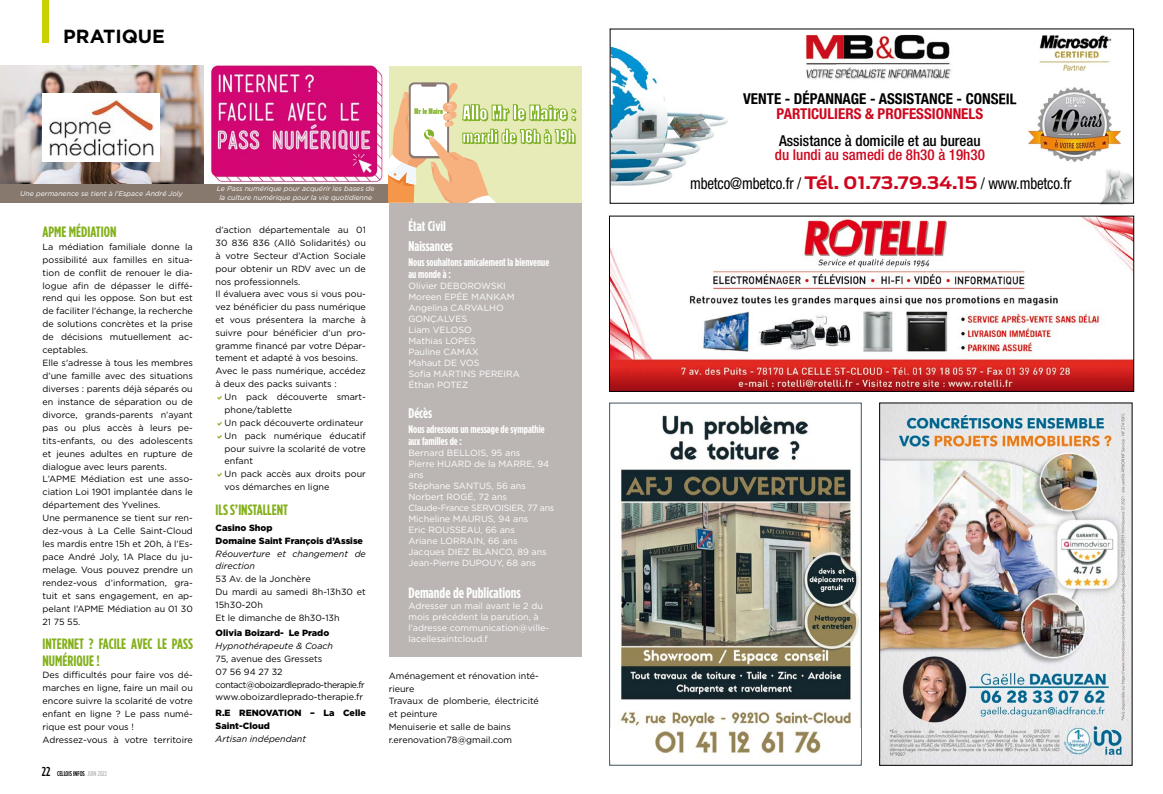
<style>
.page{position:relative;width:1163px;height:794px;background:#fff}
.page>*{position:absolute;margin:0;border:0;box-sizing:border-box;transform-origin:0 0}
.t1{font:700 19px "Gotham";color:#000}
.t2{font:condensed 16px "Helvetica Neue";letter-spacing:-.01em;color:#000;scale:.93 1}
.t3{font:700 15px/16.1px "Gotham Condensed";color:#84b01c}
.t4{font:700 condensed 15px "Helvetica Neue";color:#000}
.t5{font:500 condensed 15px "Helvetica Neue";color:#000}
.t6{font:700 condensed 15px "Helvetica Neue";color:#cd071e}
.t7{font:500 condensed 15px "Helvetica Neue";color:#cd071e}
.t8{font:700 15px "Gotham Condensed";color:#fff}
.t9{font:700 14px/19.6px "Gotham Condensed";color:#fff;scale:1.04 1}
.t10{font:700 14px "Gotham Condensed";color:#fff}
.t11{font:700 11px/12px "Gotham Condensed";color:#fff}
.t12{font:9px/12.9px "Gotham";color:#000}
.t13{font:9px/11px "Gotham";color:#fff}
.t14{font:900 9px/13px "Gotham";color:#000}
.t15{font:italic 9px/12.8px "Gotham";color:#000}
.t16{font:8px "Thunder Extra Bold LC";letter-spacing:.025em;color:#82b228}
.t17{font:italic 7px/8.4px "Gotham";color:#fff;text-align:center}
.t18{font:500 7px "Gotham Condensed";color:#000}
.s1{font-size:13px}
.s2{color:#bbb6b3}
.s3{font-family:"Ford Antenna";font-weight:700;font-stretch:normal;font-size:17px;color:#cd071e}
</style>
<div class="page">
<img style="left:0;top:66px;width:203px;height:118px">
<img style="left:611px;top:46px;width:117px;height:140px">
<img style="left:805px;top:35px;width:147px;height:45px">
<img style="left:1039px;top:35px;width:73px;height:36px">
<img style="left:995px;top:130px;width:138px;height:74px">
<img style="left:995px;top:102px;width:25px;height:69px">
<img style="left:995px;top:93px;width:21px;height:11px">
<img style="left:1027px;top:88px;width:93px;height:74px">
<img style="left:611px;top:218px;width:520px;height:172px">
<div style="left:609px;top:216px;width:524px;height:176px;border:1px solid #000"></div>
<img style="left:618px;top:465px;width:241px;height:263px">
<div style="left:609px;top:403px;width:252px;height:362px;border:1px solid #405460"></div>
<img style="left:662px;top:415px;width:147px;height:45px">
<img style="left:610px;top:728px;width:250px;height:31px">
<img style="left:881px;top:405px;width:249px;height:358px">
<div style="left:42px;top:0;width:7px;height:43px;background:#c9d200"></div>
<div style="left:388px;top:202px;width:193px;height:455px;background:#bbb6b3"></div>
<div style="left:0;top:184px;width:389px;height:18px;background:#88796f"></div>
<div style="left:388px;top:66px;width:193px;height:136px;background:#e6ebb7"></div>
<svg style="left:388px;top:82px;width:188px;height:120px"></svg>
<div style="left:43px;top:94px;width:117px;height:68px;background:#fff"></div>
<img style="left:49px;top:101px;width:104px;height:55px">
<img style="left:208px;top:64px;width:175px;height:118px">
<h1 class="t1" style="left:63px;top:23px;width:103px">PRATIQUE</h1>
<p class="t16" style="left:414px;top:108px;width:30px">Mr le Maire</p>
<p class="t17" style="left:20px;top:189px;width:164px">Une permanence se tient à l'Espace André Joly</p>
<p class="t17" style="left:217px;top:185px;width:159px">Le Pass numérique pour acquérir les bases de la culture numérique pour la vie quotidienne</p>
<h3 class="t3" style="left:43px;top:223px;width:75px">APME MÉDIATION</h3>
<p class="t12" style="left:43px;top:240px;width:152px">La médiation familiale donne la possibilité aux familles en situa&shy;tion de conflit de renouer le dia&shy;logue afin de dépasser le diffé&shy;rend qui les oppose. Son but est de faciliter l’échange, la recherche de solutions concrètes et la prise de décisions mutuellement ac&shy;ceptables.<br>Elle s'adresse à tous les membres d’une famille avec des situations diverses : parents déjà séparés ou en instance de séparation ou de divorce, grands-parents n’ayant pas ou plus accès à leurs pe&shy;tits-enfants, ou des adolescents et jeunes adultes en rupture de dialogue avec leurs parents.<br>L’APME Médiation est une asso&shy;ciation Loi 1901 implantée dans le département des Yvelines.<br>Une permanence se tient sur ren&shy;dez-vous à La Celle Saint-Cloud les mardis entre 15h et 20h, à l’Es&shy;pace André Joly, 1A Place du ju&shy;melage. Vous pouvez prendre un rendez-vous d’information, gra&shy;tuit et sans engagement, en ap&shy;pelant l’APME Médiation au 01 30<br>21 75 55.</p>
<h3 class="t3" style="left:43px;top:635px;width:152px">INTERNET ? FACILE AVEC LE PASS<br>NUMÉRIQUE !</h3>
<p class="t12" style="left:43px;top:668px;width:152px">Des difficultés pour faire vos dé&shy;marches en ligne, faire un mail ou encore suivre la scolarité de votre enfant en ligne ? Le pass numé&shy;rique est pour vous !<br>Adressez-vous à votre territoire</p>
<p class="t18" style="left:42px;top:770px;width:67px"><span class="s1">22</span> CELLOIS INFOS <span class="s2">JUIN 2022</span></p>
<p class="t12" style="left:215px;top:224px;width:152px">d’action départementale au 01<br>30 836 836 (Allô Solidarités) ou à votre Secteur d’Action Sociale pour obtenir un RDV avec un de nos professionnels.<br>Il évaluera avec vous si vous pou&shy;vez bénéficier du pass numérique et vous présentera la marche à suivre pour bénéficier d’un pro&shy;gramme financé par votre Dépar&shy;tement et adapté à vos besoins.<br>Avec le pass numérique, accédez à deux des packs suivants :</p>
<p class="t12" style="left:224px;top:390px;width:143px">Un pack découverte smart&shy;phone/tablette<br>Un pack découverte ordinateur<br>Un pack numérique éducatif pour suivre la scolarité de votre enfant<br>Un pack accès aux droits pour vos démarches en ligne</p>
<h3 class="t3" style="left:215px;top:501px;width:74px">ILS S’INSTALLENT</h3>
<p class="t14" style="left:215px;top:521px;width:149px">Casino Shop<br>Domaine Saint François d’Assise</p>
<p class="t15" style="left:215px;top:547px;width:152px">Réouverture et changement de direction</p>
<p class="t12" style="left:215px;top:572px;width:152px">53 Av. de la Jonchère<br>Du mardi au samedi 8h-13h30 et<br>15h30-20h<br>Et le dimanche de 8h30-13h</p>
<p class="t14" style="left:215px;top:626px;width:115px">Olivia Boizard- Le Prado</p>
<p class="t15" style="left:215px;top:639px;width:119px">Hypnothérapeute &amp; Coach</p>
<p class="t12" style="left:215px;top:652px;width:151px">75, avenue des Gressets<br>07 56 94 27 32 contact@oboizardleprado-therapie.fr www.oboizardleprado-therapie.fr</p>
<p class="t14" style="left:215px;top:706px;width:152px">R.E RENOVATION – La Celle<br>Saint-Cloud</p>
<p class="t15" style="left:215px;top:732px;width:92px">Artisan indépendant</p>
<h3 class="t9" style="left:408px;top:216px;width:44px">État Civil<br>Naissances</h3>
<p class="t11" style="left:408px;top:255px;width:142px">Nous souhaitons amicalement la bienvenue au monde à :</p>
<p class="t13" style="left:408px;top:280px;width:113px">Olivier DEBOROWSKI<br>Moreen EPÉE MANKAM<br>Angelina CARVALHO<br>GONÇALVES<br>Liam VELOSO<br>Mathias LOPES<br>Pauline CAMAX<br>Mahaut DE VOS<br>Sofia MARTINS PEREIRA<br>Éthan POTEZ</p>
<h3 class="t10" style="left:408px;top:405px;width:25px">Décès</h3>
<p class="t11" style="left:408px;top:423px;width:138px">Nous adressons un message de sympathie aux familles de :</p>
<p class="t13" style="left:408px;top:447px;width:147px">Bernard BELLOIS, 95 ans<br>Pierre HUARD de la MARRE, 94 ans<br>Stéphane SANTUS, 56 ans<br>Norbert ROGÉ, 72 ans<br>Claude-France SERVOISIER, 77 ans<br>Micheline MAURUS, 94 ans<br>Eric ROUSSEAU, 66 ans<br>Ariane LORRAIN, 66 ans<br>Jacques DIEZ BLANCO, 89 ans<br>Jean-Pierre DUPOUY, 68 ans</p>
<h3 class="t8" style="left:408px;top:584px;width:114px">Demande de Publications</h3>
<p class="t13" style="left:408px;top:600px;width:142px">Adresser un mail avant le 2 du mois précédent la parution, à l’adresse communication@ville&shy;lacellesaintcloud.f</p>
<p class="t12" style="left:388px;top:669px;width:152px">Aménagement et rénovation inté&shy;rieure<br>Travaux de plomberie, électricité et peinture<br>Menuiserie et salle de bains r.erenovation78@gmail.com</p>
<h3 class="t4" style="left:743px;top:90px;width:275px">VENTE - DÉPANNAGE - ASSISTANCE - CONSEIL</h3>
<h3 class="t6" style="left:776px;top:105px;width:208px">PARTICULIERS &amp; PROFESSIONNELS</h3>
<h3 class="t5" style="left:779px;top:131px;width:203px">Assistance à domicile et au bureau</h3>
<h3 class="t7" style="left:774px;top:146px;width:211px">du lundi au samedi de 8h30 à 19h30</h3>
<h2 class="t2" style="left:690px;top:174px;width:411px">mbetco@mbetco.fr / <span class="s3">Tél. 01.73.79.34.15</span> / www.mbetco.fr</h2>
</div>
